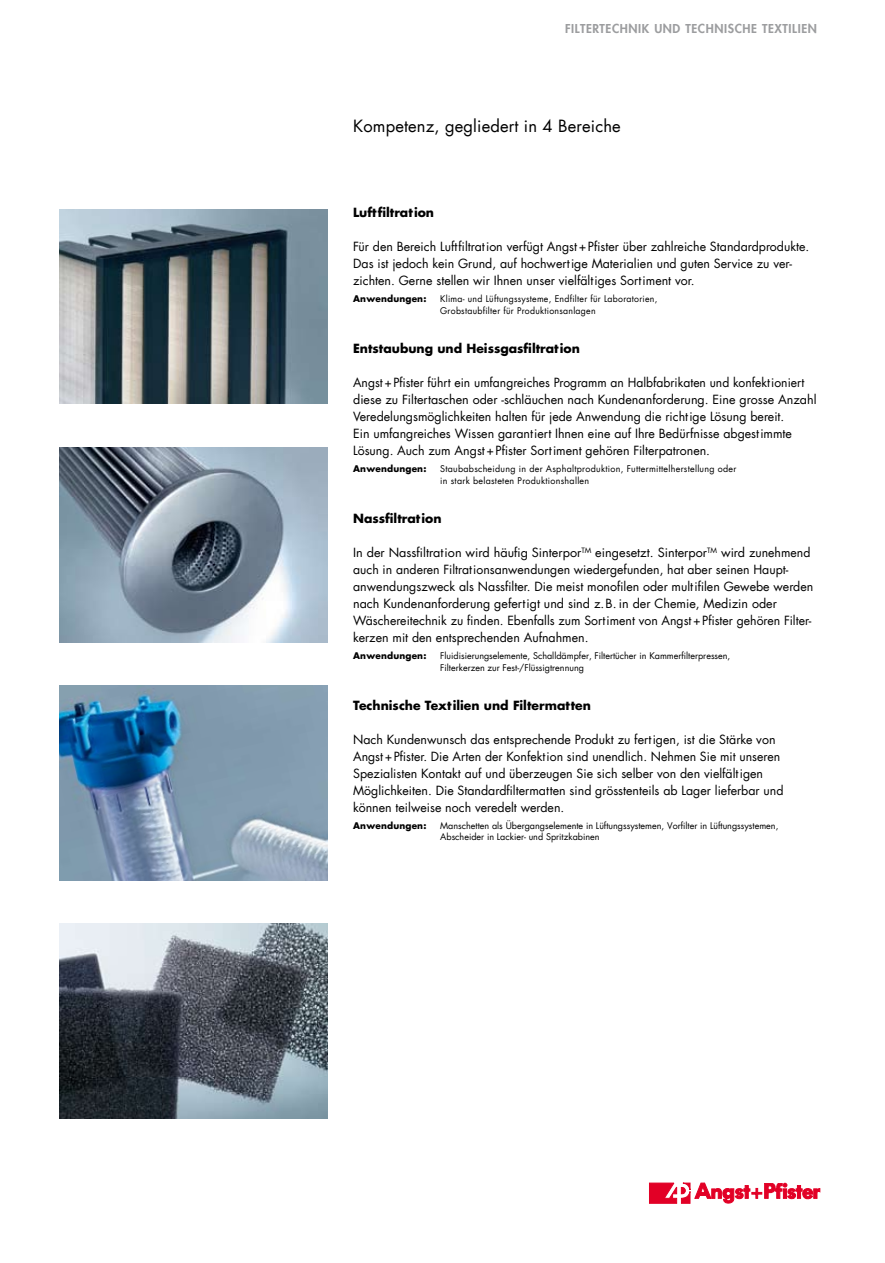
<style>
.page{position:relative;width:885px;height:1263px;background:#fff}
.page>*{position:absolute;margin:0;border:0;box-sizing:border-box;transform-origin:0 0}
.t1{font:16.5px "Futura Com";letter-spacing:.01em;color:#000}
.t2{font:12.3px/17px "Futura Com";color:#000}
.t3{font:700 12.3px "Futura Com";color:#000}
.t4{font:800 12px "Futura Com";letter-spacing:.05em;color:#9c9d9f}
.t5{font:9px/12px "Futura Com";color:#000}
.t6{font:9px/12px "Futura Com";letter-spacing:.03em;color:#000}
.t7{font:700 9px "Futura Com";letter-spacing:.02em;color:#000}
</style>
<div class="page">
<svg style="left:649px;top:1182px;width:171px;height:22px"></svg>
<img style="left:60px;top:209px;width:267px;height:195px">
<img style="left:60px;top:447px;width:267px;height:195px">
<img style="left:60px;top:685px;width:267px;height:195px">
<img style="left:60px;top:924px;width:267px;height:194px">
<p class="t4" style="left:565px;top:19px;width:253px">FILTERTECHNIK UND TECHNISCHE TEXTILIEN</p>
<h1 class="t1" style="left:353px;top:114px;width:269px">Kompetenz, gegliedert in 4 Bereiche</h1>
<p class="t3" style="left:353px;top:203px;width:82px">Luftfiltration</p>
<p class="t2" style="left:353px;top:238px;width:457px">Für den Bereich Luftfiltration verfügt Angst+Pfister über zahlreiche Standardprodukte.<br>Das ist jedoch kein Grund, auf hochwertige Materialien und guten Service zu ver&shy;zichten. Gerne stellen wir Ihnen unser vielfältiges Sortiment vor.</p>
<p class="t7" style="left:353px;top:292px;width:75px">Anwendungen:</p>
<p class="t6" style="left:440px;top:292px;width:219px">Klima- und Lüftungssysteme, Endfilter für Laboratorien,<br>Grobstaubfilter für Produktionsanlagen</p>
<p class="t3" style="left:353px;top:339px;width:228px">Entstaubung und Heissgasfiltration</p>
<p class="t2" style="left:353px;top:374px;width:465px">Angst+Pfister führt ein umfangreiches Programm an Halbfabrikaten und konfektioniert diese zu Filtertaschen oder -schläuchen nach Kundenanforderung. Eine grosse Anzahl Veredelungsmöglichkeiten halten für jede Anwendung die richtige Lösung bereit.<br>Ein umfangreiches Wissen garantiert Ihnen eine auf Ihre Bedürfnisse abgestimmte Lösung. Auch zum Angst+Pfister Sortiment gehören Filterpatronen.</p>
<p class="t7" style="left:353px;top:462px;width:75px">Anwendungen:</p>
<p class="t6" style="left:440px;top:463px;width:298px">Staubabscheidung in der Asphaltproduktion, Futtermittelherstellung oder in stark belasteten Produktionshallen</p>
<p class="t3" style="left:353px;top:509px;width:90px">Nassfiltration</p>
<p class="t2" style="left:353px;top:544px;width:461px">In der Nassfiltration wird häufig Sinterpor<sup>TM</sup> eingesetzt. Sinterpor<sup>TM</sup> wird zunehmend auch in anderen Filtrationsanwendungen wiedergefunden, hat aber seinen Haupt&shy;anwendungszweck als Nassfilter. Die meist monofilen oder multifilen Gewebe werden nach Kundenanforderung gefertigt und sind z.B. in der Chemie, Medizin oder Wäschereitechnik zu finden. Ebenfalls zum Sortiment von Angst+Pfister gehören Filter&shy;kerzen mit den entsprechenden Aufnahmen.</p>
<p class="t7" style="left:353px;top:649px;width:75px">Anwendungen:</p>
<p class="t5" style="left:440px;top:650px;width:292px">Fluidisierungselemente, Schalldämpfer, Filtertücher in Kammerfilterpressen,<br>Filterkerzen zur Fest-/Flüssigtrennung</p>
<p class="t3" style="left:353px;top:696px;width:239px">Technische Textilien und Filtermatten</p>
<p class="t2" style="left:353px;top:731px;width:432px">Nach Kundenwunsch das entsprechende Produkt zu fertigen, ist die Stärke von Angst+Pfister. Die Arten der Konfektion sind unendlich. Nehmen Sie mit unseren Spezialisten Kontakt auf und überzeugen Sie sich selber von den vielfältigen Möglichkeiten. Die Standardfiltermatten sind grösstenteils ab Lager lieferbar und können teilweise noch veredelt werden.</p>
<p class="t7" style="left:353px;top:819px;width:75px">Anwendungen:</p>
<p class="t5" style="left:440px;top:820px;width:340px;line-height:10.8px">Manschetten als Übergangselemente in Lüftungssystemen, Vorfilter in Lüftungssystemen,<br>Abscheider in Lackier- und Spritzkabinen</p>
</div>
